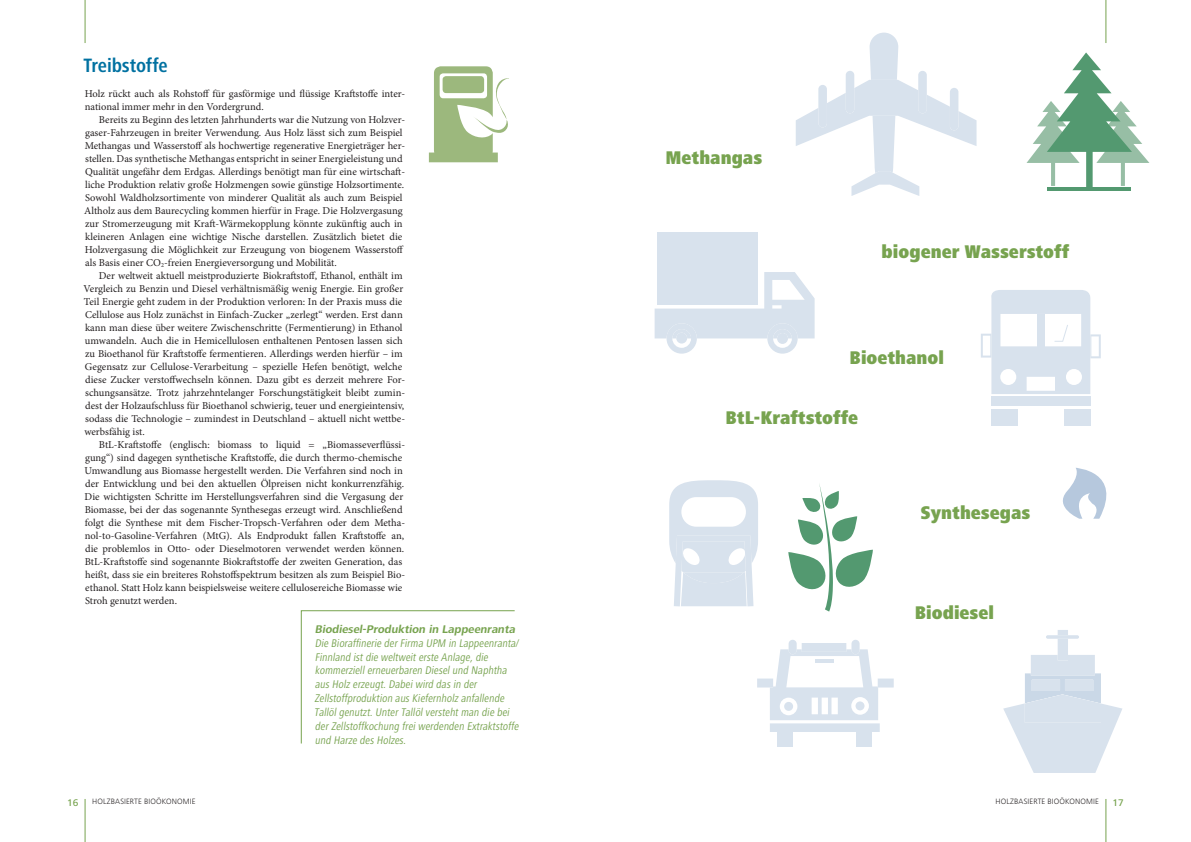
<style>
.page{position:relative;width:1191px;height:842px;background:#fff}
.page>*{position:absolute;margin:0;border:0;box-sizing:border-box;transform-origin:0 0}
.t1{font:700 condensed 20px "Frutiger Next LT";letter-spacing:-.005em;color:#0071a1}
.t2{font:900 condensed 19px "Frutiger Next LT";color:#77a34f}
.t3{font:italic condensed 11.5px/13.8px "Frutiger Next LT";color:#77a34f}
.t4{font:italic 700 11.5px "Frutiger Next LT";color:#77a34f}
.t5{font:10.5px/13px "Minion Pro";color:#231f20}
.t6{font:500 10px "Frutiger Next LT";color:#77a34f}
.t7{font:300 8px "Frutiger Next LT";letter-spacing:.015em;color:#231f20}
</style>
<div class="page">
<svg style="left:796px;top:33px;width:180px;height:163px"></svg>
<div style="left:845px;top:71px;width:9px;height:42px;background:#d8e2ed;border-radius:4px"></div>
<div style="left:818px;top:85px;width:9px;height:42px;background:#d8e2ed;border-radius:4px"></div>
<div style="left:950px;top:88px;width:8px;height:42px;background:#d8e2ed;border-radius:4px"></div>
<div style="left:918px;top:71px;width:8px;height:42px;background:#d8e2ed;border-radius:4px"></div>
<div style="left:991px;top:397px;width:99px;height:9px;background:#d8e2ed"></div>
<div style="left:991px;top:409px;width:26px;height:16px;background:#d8e2ed"></div>
<div style="left:1064px;top:409px;width:26px;height:16px;background:#d8e2ed"></div>
<svg style="left:981px;top:290px;width:119px;height:104px"></svg>
<svg style="left:669px;top:480px;width:89px;height:126px"></svg>
<svg style="left:1003px;top:630px;width:119px;height:143px"></svg>
<hr style="left:1046px;top:635px;width:33px;height:4px;background:#d8e2ed;border-radius:2px">
<div style="left:777px;top:732px;width:16px;height:14px;background:#d8e2ed"></div>
<div style="left:856px;top:732px;width:16px;height:14px;background:#d8e2ed"></div>
<div style="left:851px;top:640px;width:8px;height:14px;background:#d8e2ed;border-radius:4px"></div>
<div style="left:788px;top:640px;width:8px;height:14px;background:#d8e2ed;border-radius:4px"></div>
<svg style="left:757px;top:643px;width:136px;height:89px"></svg>
<div style="left:657px;top:233px;width:100px;height:72px;background:#d8e2ed"></div>
<svg style="left:654px;top:272px;width:160px;height:82px"></svg>
<div style="left:777px;top:333px;width:11px;height:11px;background:#d8e2ed;border-radius:50%"></div>
<svg style="left:1063px;top:468px;width:44px;height:51px"></svg>
<svg style="left:788px;top:484px;width:85px;height:128px"></svg>
<hr style="left:85px;top:799px;width:1px;height:43px;background:#77a34f">
<hr style="left:85px;top:0;width:1px;height:43px;background:#77a34f">
<hr style="left:1105px;top:799px;width:1px;height:43px;background:#77a34f">
<hr style="left:1105px;top:0;width:1px;height:43px;background:#77a34f">
<svg style="left:300px;top:610px;width:215px;height:134px"></svg>
<svg style="left:1026px;top:52px;width:123px;height:135px"></svg>
<hr style="left:1047px;top:187px;width:84px;height:4px;background:#539970">
<svg style="left:429px;top:66px;width:80px;height:96px"></svg>
<h1 class="t1" style="left:84px;top:54px;width:86px">Treibstoffe</h1>
<p class="t5" style="left:85px;top:87px;width:322px">Holz rückt auch als Rohstoff für gasförmige und flüssige Kraftstoffe inter&shy;national immer mehr in den Vordergrund.</p>
<p class="t5" style="left:84px;top:113px;width:322px;text-indent:15px">Bereits zu Beginn des letzten Jahrhunderts war die Nutzung von Holzver&shy;gaser-Fahrzeugen in breiter Verwendung. Aus Holz lässt sich zum Beispiel Methangas und Wasserstoff als hochwertige regenerative Energieträger her&shy;stellen. Das synthetische Methangas entspricht in seiner Energieleistung und Qualität ungefähr dem Erdgas. Allerdings benötigt man für eine wirtschaft&shy;liche Produktion relativ große Holzmengen sowie günstige Holzsortimente.<br>Sowohl Waldholzsortimente von minderer Qualität als auch zum Beispiel Altholz aus dem Baurecycling kommen hierfür in Frage. Die Holzvergasung zur Stromerzeugung mit Kraft-Wärmekopplung könnte zukünftig auch in kleineren Anlagen eine wichtige Nische darstellen. Zusätzlich bietet die Holzvergasung die Möglichkeit zur Erzeugung von biogenem Wasserstoff als Basis einer CO<sub>2</sub>-freien Energieversorgung und Mobilität.</p>
<p class="t5" style="left:83px;top:269px;width:323px;text-indent:15px">Der weltweit aktuell meistproduzierte Biokraftstoff, Ethanol, enthält im Vergleich zu Benzin und Diesel verhältnismäßig wenig Energie. Ein großer Teil Energie geht zudem in der Produktion verloren: In der Praxis muss die Cellulose aus Holz zunächst in Einfach-Zucker „zerlegt“ werden. Erst dann kann man diese über weitere Zwischenschritte (Fermentierung) in Ethanol umwandeln. Auch die in Hemicellulosen enthaltenen Pentosen lassen sich zu Bioethanol für Kraftstoffe fermentieren. Allerdings werden hierfür – im Gegensatz zur Cellulose-Verarbeitung – spezielle Hefen benötigt, welche diese Zucker verstoffwechseln können. Dazu gibt es derzeit mehrere For&shy;schungsansätze. Trotz jahrzehntelanger Forschungstätigkeit bleibt zumin&shy;dest der Holzaufschluss für Bioethanol schwierig, teuer und energieintensiv, sodass die Technologie – zumindest in Deutschland – aktuell nicht wettbe&shy;werbsfähig ist.</p>
<p class="t5" style="left:84px;top:438px;width:322px;text-indent:14px">BtL-Kraftstoffe (englisch: biomass to liquid = „Biomasseverflüssi&shy;gung“) sind dagegen synthetische Kraftstoffe, die durch thermo-chemische Umwandlung aus Biomasse hergestellt werden. Die Verfahren sind noch in der Entwicklung und bei den aktuellen Ölpreisen nicht konkurrenzfähig.<br>Die wichtigsten Schritte im Herstellungsverfahren sind die Vergasung der Biomasse, bei der das sogenannte Synthesegas erzeugt wird. Anschließend folgt die Synthese mit dem Fischer-Tropsch-Verfahren oder dem Metha&shy;nol-to-Gasoline-Verfahren (MtG). Als Endprodukt fallen Kraftstoffe an, die problemlos in Otto- oder Dieselmotoren verwendet werden können.<br>BtL-Kraftstoffe sind sogenannte Biokraftstoffe der zweiten Generation, das heißt, dass sie ein breiteres Rohstoffspektrum besitzen als zum Beispiel Bio&shy;ethanol. Statt Holz kann beispielsweise weitere cellulosereiche Biomasse wie Stroh genutzt werden.</p>
<p class="t4" style="left:315px;top:623px;width:204px">Biodiesel-Produktion in Lappeenranta</p>
<p class="t3" style="left:314px;top:636px;width:208px">Die Bioraffinerie derFirma UPM in Lappeenranta/ Finnland istdie weltweiterste Anlage,die kommerziellerneuerbaren Dieselund Naphtha aus Holz erzeugt.Dabeiwird das in der Zellstoffproduktion aus Kiefernholz anfallende Tallölgenutzt.UnterTallölverstehtman die bei derZellstoffkochung freiwerdenden Extraktstoffe und Harze des Holzes.</p>
<h2 class="t2" style="left:665px;top:146px;width:98px">Methangas</h2>
<h2 class="t2" style="left:881px;top:241px;width:189px">biogener Wasserstoff</h2>
<h2 class="t2" style="left:849px;top:347px;width:96px">Bioethanol</h2>
<h2 class="t2" style="left:725px;top:406px;width:134px">BtL-Kraftstoffe</h2>
<h2 class="t2" style="left:920px;top:502px;width:111px">Synthesegas</h2>
<h2 class="t2" style="left:914px;top:601px;width:81px">Biodiesel</h2>
<p class="t6" style="left:67px;top:797px;width:13px">16</p>
<p class="t7" style="left:92px;top:797px;width:105px">HOLZBASIERTE BIOÖKONOMIE</p>
<p class="t7" style="left:995px;top:797px;width:105px">HOLZBASIERTE BIOÖKONOMIE</p>
<p class="t6" style="left:1112px;top:797px;width:13px">17</p>
</div>
